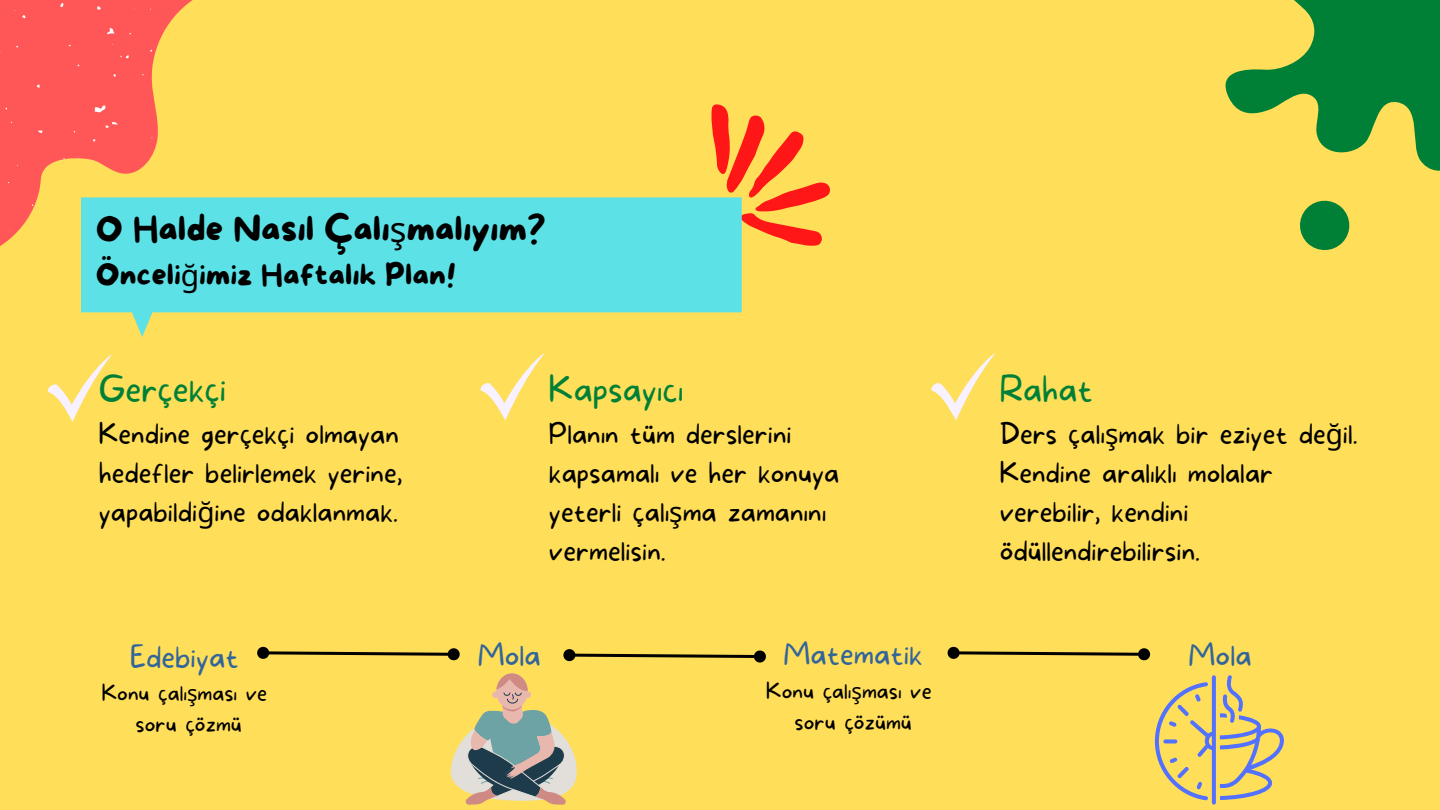
<style>
.page{position:relative;width:1440px;height:810px;background:#ffde59}
.page>*{position:absolute;margin:0;border:0;box-sizing:border-box;transform-origin:0 0}
.t1{font:35px "More Sugar";color:#000}
.t2{font:100 35px "More Sugar";color:#008037}
.t3{font:100 30px "More Sugar";color:#32659a}
.t4{font:30px "More Sugar";color:#000}
.t5{font:100 28px/39px "More Sugar";color:#000}
.t6{font:100 22px/30.8px "More Sugar";color:#000;text-align:center}
.s1{font-family:"Noto Sans"}
.s2{font-family:"Noto Sans";font-weight:400}
</style>
<div class="page">
<svg style="left:711px;top:104px;width:119px;height:148px"></svg>
<svg style="left:81px;top:197px;width:660px;height:140px;fill:#5ce1e6"></svg>
<svg style="left:0;top:0;width:257px;height:269px"></svg>
<svg style="left:38px;top:130px;width:5px;height:3px"></svg>
<svg style="left:22px;top:14px;width:3px;height:5px"></svg>
<svg style="left:97px;top:6px;width:4px;height:4px"></svg>
<svg style="left:94px;top:105px;width:12px;height:8px"></svg>
<svg style="left:106px;top:27px;width:9px;height:8px"></svg>
<svg style="left:60px;top:3px;width:4px;height:4px"></svg>
<svg style="left:120px;top:55px;width:9px;height:4px"></svg>
<svg style="left:105px;top:122px;width:13px;height:6px"></svg>
<svg style="left:36px;top:85px;width:4px;height:3px"></svg>
<svg style="left:1225px;top:0;width:215px;height:171px;fill:#008037"></svg>
<svg style="left:1300px;top:200px;width:50px;height:50px"></svg>
<svg style="left:47px;top:354px;width:65px;height:68px"></svg>
<svg style="left:480px;top:353px;width:65px;height:67px"></svg>
<svg style="left:931px;top:353px;width:64px;height:67px"></svg>
<svg style="left:257px;top:646px;width:203px;height:15px"></svg>
<svg style="left:563px;top:649px;width:203px;height:14px"></svg>
<svg style="left:947px;top:646px;width:204px;height:15px"></svg>
<svg style="left:451px;top:673px;width:126px;height:132px"></svg>
<svg style="left:1155px;top:675px;width:129px;height:130px"></svg>
<p class="t1" style="left:96px;top:209px;width:452px">O Halde Nasıl Çalı<span class="s1">ş</span>malıyım?</p>
<p class="t4" style="left:96px;top:258px;width:362px">Önceli<span class="s1">ğ</span>imiz Haftalık Plan!</p>
<p class="t2" style="left:99px;top:368px;width:129px">Gerçekçi</p>
<p class="t5" style="left:99px;top:415px;width:305px">Kendine gerçekçi olmayan hedefler belirlemek yerine, yapabildi<span class="s2">ğ</span>ine odaklanmak.</p>
<p class="t3" style="left:130px;top:639px;width:110px">Edebiyat</p>
<p class="t6" style="left:102px;top:679px;width:167px">Konu çalı<span class="s2">ş</span>ması ve soru çözmü</p>
<p class="t2" style="left:549px;top:368px;width:136px">Kapsayıcı</p>
<p class="t5" style="left:549px;top:415px;width:292px">Planın tüm derslerini kapsamalı ve her konuya yeterli çalı<span class="s2">ş</span>ma zamanını vermelisin.</p>
<p class="t3" style="left:478px;top:637px;width:65px">Mola</p>
<p class="t3" style="left:784px;top:637px;width:141px">Matematik</p>
<p class="t6" style="left:766px;top:677px;width:167px">Konu çalı<span class="s2">ş</span>ması ve soru çözümü</p>
<p class="t2" style="left:1000px;top:368px;width:95px">Rahat</p>
<p class="t5" style="left:1000px;top:415px;width:360px">Ders çalı<span class="s2">ş</span>mak bir eziyet de<span class="s2">ğ</span>il.<br>Kendine aralıklı molalar verebilir, kendini ödüllendirebilirsin.</p>
<p class="t3" style="left:1189px;top:637px;width:65px">Mola</p>
</div>
